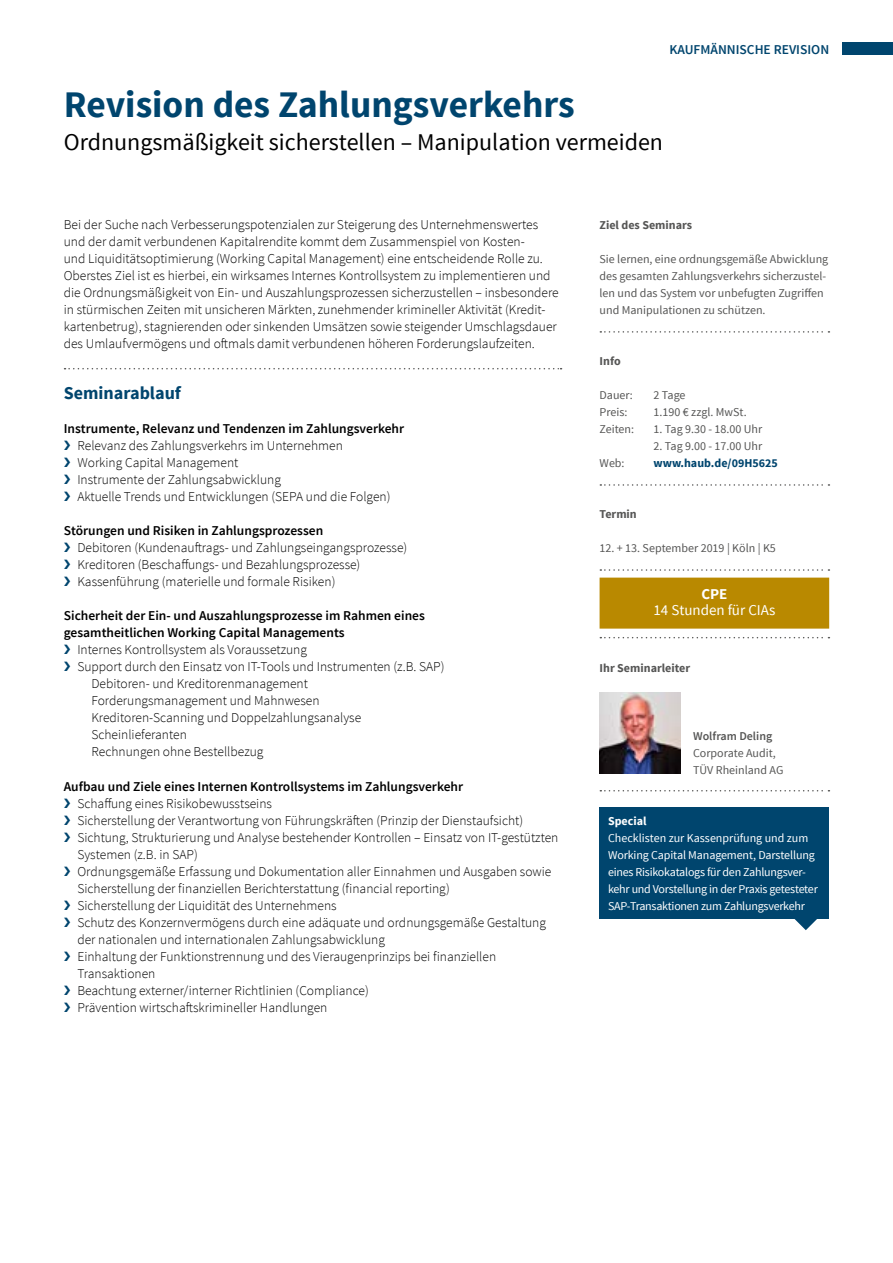
<style>
.page{position:relative;width:893px;height:1263px;background:#fff}
.page>*{position:absolute;margin:0;border:0;box-sizing:border-box;transform-origin:0 0}
.t1{font:700 37.5px "Source Sans Pro";color:#00456e}
.t2{font:24px "Source Sans Pro";color:#000}
.t3{font:700 18px "Source Sans Pro";color:#00456e}
.t4{font:15px "Source Sans Pro";color:#fff}
.t5{font:700 15px "Source Sans Pro";color:#fff}
.t6{font:300 13.5px/17px "Source Sans Pro";color:#000}
.t7{font:600 13.5px "Source Sans Pro";color:#000}
.t8{font:600 13.5px "Source Sans Pro";color:#00456e}
.t9{font:12px/17px "Source Sans Pro";color:#565655}
.t10{font:12px/17px "Source Sans Pro";letter-spacing:-.02em;color:#fff}
.t11{font:700 12px "Source Sans Pro";color:#565655}
.t12{font:700 12px "Source Sans Pro";color:#00456e}
.t13{font:600 12px "Source Sans Pro";color:#565655}
.t14{font:700 12px "Source Sans Pro";color:#fff}
.s1{font-weight:600}
.s2{color:#00456e}
</style>
<div class="page">
<div style="left:842px;top:42px;width:51px;height:13px;background:#00456e"></div>
<svg style="left:600px;top:331px;width:229px;height:2px"></svg>
<svg style="left:600px;top:484px;width:229px;height:2px"></svg>
<svg style="left:600px;top:569px;width:229px;height:2px"></svg>
<div style="left:600px;top:578px;width:229px;height:51px;background:#b98900"></div>
<svg style="left:600px;top:637px;width:229px;height:1px"></svg>
<svg style="left:600px;top:790px;width:229px;height:1px"></svg>
<div style="left:600px;top:808px;width:229px;height:111px;background:#00456e"></div>
<svg style="left:794px;top:919px;width:23px;height:11px"></svg>
<svg style="left:65px;top:368px;width:497px;height:1px"></svg>
<img style="left:600px;top:693px;width:80px;height:81px">
<p class="t8" style="left:669px;top:40px;width:161px">KAUFMÄNNISCHE REVISION</p>
<h1 class="t1" style="left:64px;top:81px;width:512px">Revision des Zahlungsverkehrs</h1>
<h2 class="t2" style="left:64px;top:128px;width:601px">Ordnungsmäßigkeit sicherstellen – Manipulation vermeiden</h2>
<p class="t6" style="left:64px;top:216px;width:496px">Bei der Suche nach Verbesserungspotenzialen zur Steigerung des Unternehmenswertes und der damit verbundenen Kapitalrendite kommt dem Zusammenspiel von Kosten-<br>und Liquiditätsoptimierung (Working Capital Management) eine entscheidende Rolle zu.<br>Oberstes Ziel ist es hierbei, ein wirksames Internes Kontrollsystem zu implementieren und die Ordnungsmäßigkeit von Ein- und Auszahlungsprozessen sicherzustellen – insbesondere in stürmischen Zeiten mit unsicheren Märkten, zunehmender krimineller Aktivität (Kredit&shy;kartenbetrug), stagnierenden oder sinkenden Umsätzen sowie steigender Umschlagsdauer des Umlaufvermögens und oftmals damit verbundenen höheren Forderungslaufzeiten.</p>
<h3 class="t3" style="left:64px;top:382px;width:119px">Seminarablauf</h3>
<p class="t6" style="left:64px;top:420px;width:342px"><span class="s1">Instrumente, Relevanz und Tendenzen im Zahlungsverkehr </span><span class="s2">❯</span> Relevanz des Zahlungsverkehrs im Unternehmen<br><span class="s2">❯</span> Working Capital Management<br><span class="s2">❯</span> Instrumente der Zahlungsabwicklung<br><span class="s2">❯</span> Aktuelle Trends und Entwicklungen (SEPA und die Folgen)</p>
<p class="t6" style="left:64px;top:522px;width:345px"><span class="s1">Störungen und Risiken in Zahlungsprozessen<br></span><span class="s2">❯</span> Debitoren (Kundenauftrags- und Zahlungseingangsprozesse) <span class="s2">❯</span> Kreditoren (Beschaffungs- und Bezahlungsprozesse)<br><span class="s2">❯</span> Kassenführung (materielle und formale Risiken)</p>
<p class="t7" style="left:64px;top:607px;width:363px">Sicherheit der Ein- und Auszahlungsprozesse im Rahmen eines</p>
<p class="t7" style="left:64px;top:624px;width:282px">gesamtheitlichen Working Capital Managements</p>
<p class="t6" style="left:64px;top:641px;width:245px"><span class="s2">❯</span> Internes Kontrollsystem als Voraussetzung</p>
<p class="t6" style="left:64px;top:658px;width:382px"><span class="s2">❯</span> Support durch den Einsatz von IT-Tools und Instrumenten (z.B. SAP)</p>
<p class="t6" style="left:91px;top:675px;width:218px">Debitoren- und Kreditorenmanagement</p>
<p class="t6" style="left:91px;top:692px;width:230px">Forderungsmanagement und Mahnwesen</p>
<p class="t6" style="left:91px;top:709px;width:271px">Kreditoren-Scanning und Doppelzahlungsanalyse</p>
<p class="t6" style="left:91px;top:726px;width:97px">Scheinlieferanten</p>
<p class="t6" style="left:91px;top:744px;width:173px">Rechnungen ohne Bestellbezug</p>
<p class="t7" style="left:64px;top:777px;width:401px">Aufbau und Ziele eines Internen Kontrollsystems im Zahlungsverkehr</p>
<p class="t6" style="left:64px;top:795px;width:210px"><span class="s2">❯</span> Schaffung eines Risikobewusstseins</p>
<p class="t6" style="left:64px;top:812px;width:461px"><span class="s2">❯</span> Sicherstellung der Verantwortung von Führungskräften (Prinzip der Dienstaufsicht)</p>
<p class="t6" style="left:64px;top:829px;width:496px"><span class="s2">❯</span> Sichtung, Strukturierung und Analyse bestehender Kontrollen – Einsatz von IT-gestützten</p>
<p class="t6" style="left:77px;top:846px;width:122px">Systemen (z.B. in SAP)</p>
<p class="t6" style="left:64px;top:863px;width:489px"><span class="s2">❯</span> Ordnungsgemäße Erfassung und Dokumentation aller Einnahmen und Ausgaben sowie</p>
<p class="t6" style="left:77px;top:880px;width:374px">Sicherstellung der finanziellen Berichterstattung (financial reporting)</p>
<p class="t6" style="left:64px;top:897px;width:274px"><span class="s2">❯</span> Sicherstellung der Liquidität des Unternehmens</p>
<p class="t6" style="left:64px;top:914px;width:484px"><span class="s2">❯</span> Schutz des Konzernvermögens durch eine adäquate und ordnungsgemäße Gestaltung</p>
<p class="t6" style="left:77px;top:931px;width:309px">der nationalen und internationalen Zahlungsabwicklung</p>
<p class="t6" style="left:64px;top:948px;width:434px"><span class="s2">❯</span> Einhaltung der Funktionstrennung und des Vieraugenprinzips bei finanziellen</p>
<p class="t6" style="left:77px;top:965px;width:80px">Transaktionen</p>
<p class="t6" style="left:64px;top:982px;width:307px"><span class="s2">❯</span> Beachtung externer/interner Richtlinien (Compliance)</p>
<p class="t6" style="left:64px;top:999px;width:265px"><span class="s2">❯</span> Prävention wirtschaftskrimineller Handlungen</p>
<p class="t11" style="left:600px;top:217px;width:94px">Ziel des Seminars</p>
<p class="t9" style="left:600px;top:251px;width:230px">Sie lernen, eine ordnungsgemäße Abwicklung des gesamten Zahlungsverkehrs sicherzustel&shy;len und das System vor unbefugten Zugriffen und Manipulationen zu schützen.</p>
<p class="t11" style="left:600px;top:353px;width:23px">Info</p>
<p class="t9" style="left:600px;top:387px;width:35px">Dauer:</p>
<p class="t9" style="left:654px;top:387px;width:33px">2 Tage</p>
<p class="t9" style="left:600px;top:404px;width:29px">Preis:</p>
<p class="t9" style="left:654px;top:404px;width:95px">1.190 € zzgl. MwSt.</p>
<p class="t9" style="left:600px;top:421px;width:36px">Zeiten:</p>
<p class="t9" style="left:654px;top:421px;width:110px">1. Tag 9.30 - 18.00 Uhr</p>
<p class="t9" style="left:654px;top:438px;width:110px">2. Tag 9.00 - 17.00 Uhr</p>
<p class="t9" style="left:600px;top:455px;width:27px">Web:</p>
<p class="t12" style="left:654px;top:455px;width:126px">www.haub.de/09H5625</p>
<p class="t11" style="left:600px;top:506px;width:39px">Termin</p>
<p class="t9" style="left:600px;top:540px;width:178px">12. + 13. September 2019 | Köln | K5</p>
<p class="t5" style="left:701px;top:584px;width:28px">CPE</p>
<p class="t4" style="left:653px;top:601px;width:123px">14 Stunden für CIAs</p>
<p class="t11" style="left:600px;top:661px;width:92px">Ihr Seminarleiter</p>
<p class="t13" style="left:693px;top:729px;width:81px">Wolfram Deling</p>
<p class="t9" style="left:693px;top:745px;width:92px">Corporate Audit,<br>TÜV Rheinland AG</p>
<p class="t14" style="left:608px;top:814px;width:40px">Special</p>
<p class="t10" style="left:608px;top:830px;width:211px">Checklisten zur Kassenprüfung und zum Working Capital Management, Darstellung eines Risikokatalogs für den Zahlungsver&shy;kehr und Vorstellung in der Praxis getesteter SAP-Transaktionen zum Zahlungsverkehr</p>
</div>
